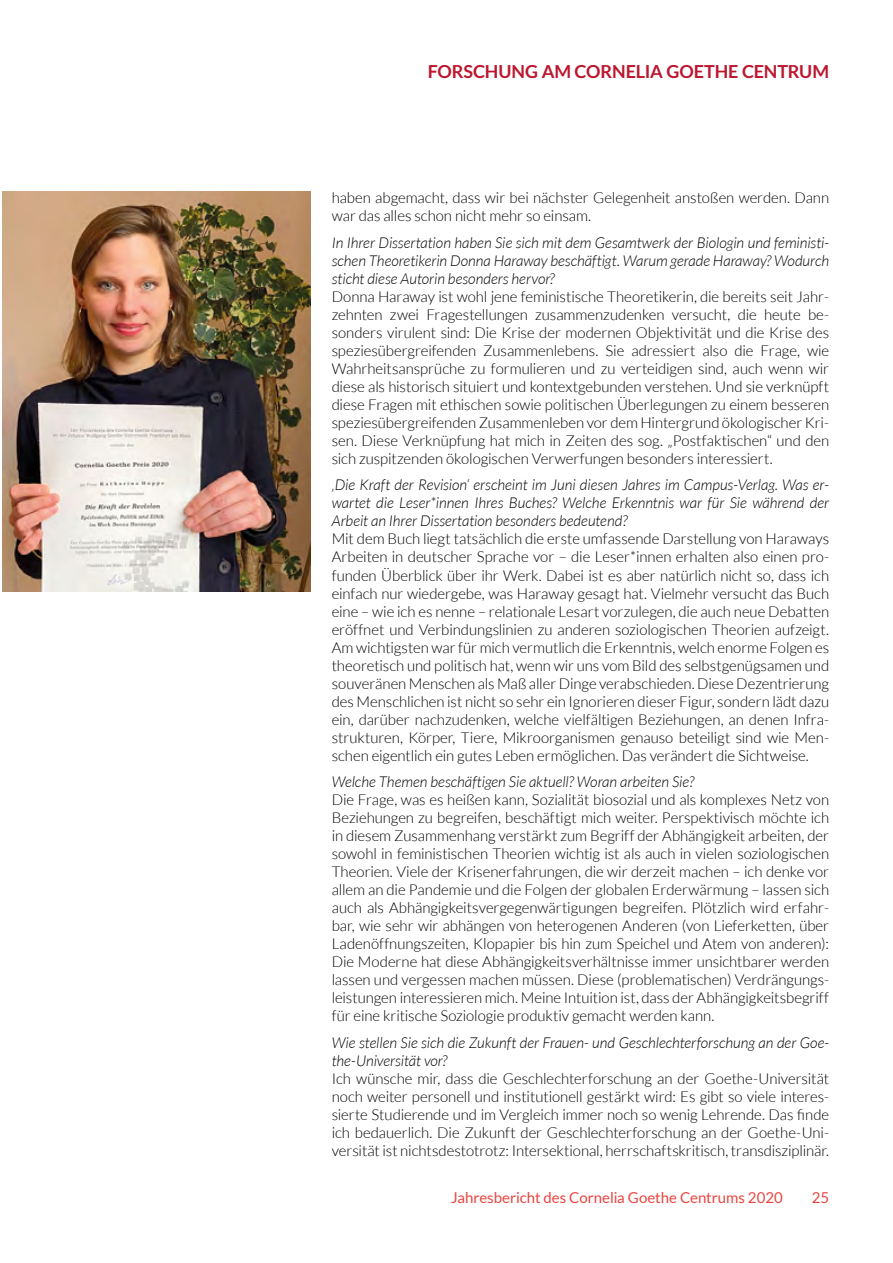
<style>
.page{position:relative;width:893px;height:1263px;background:#fff}
.page>*{position:absolute;margin:0;border:0;box-sizing:border-box;transform-origin:0 0}
.t1{font:700 18px "Lato";letter-spacing:-.005em;color:#bc172f}
.t2{font:300 15px/18px "Lato";letter-spacing:-.005em;color:#000;text-align:justify}
.t3{font:italic 300 15px/18px "Lato";color:#000;text-align:justify}
.t4{font:15px "Lato";color:#e94540}
</style>
<div class="page">
<img style="left:2px;top:191px;width:308px;height:400px">
<p class="t1" style="left:428px;top:62px;width:403px">FORSCHUNG AM CORNELIA GOETHE CENTRUM</p>
<p class="t2" style="left:332px;top:189px;width:499px">haben abgemacht, dass wir bei nächster Gelegenheit anstoßen werden. Dann war das alles schon nicht mehr so einsam.</p>
<p class="t3" style="left:332px;top:235px;width:499px">In Ihrer Dissertation haben Sie sich mit dem Gesamtwerk der Biologin und feministi&shy;schen Theoretikerin Donna Haraway beschäftigt. Warum gerade Haraway? Wodurch sticht diese Autorin besonders hervor?</p>
<p class="t2" style="left:332px;top:288px;width:499px">Donna Haraway ist wohl jene feministische Theoretikerin, die bereits seit Jahr&shy;zehnten zwei Fragestellungen zusammenzudenken versucht, die heute be&shy;sonders virulent sind: Die Krise der modernen Objektivität und die Krise des speziesübergreifenden Zusammenlebens. Sie adressiert also die Frage, wie Wahrheitsansprüche zu formulieren und zu verteidigen sind, auch wenn wir diese als historisch situiert und kontextgebunden verstehen. Und sie verknüpft diese Fragen mit ethischen sowie politischen Überlegungen zu einem besseren speziesübergreifenden Zusammenleben vor dem Hintergrund ökologischer Kri&shy;sen. Diese Verknüpfung hat mich in Zeiten des sog. „Postfaktischen“ und den sich zuspitzenden ökologischen Verwerfungen besonders interessiert.</p>
<p class="t3" style="left:332px;top:477px;width:499px">‚Die Kraft der Revision‘ erscheint im Juni diesen Jahres im Campus-Verlag. Was er&shy;wartet die Leser*innen Ihres Buches? Welche Erkenntnis war für Sie während der Arbeit an Ihrer Dissertation besonders bedeutend?</p>
<p class="t2" style="left:332px;top:530px;width:499px">Mit dem Buch liegt tatsächlich die erste umfassende Darstellung von Haraways Arbeiten in deutscher Sprache vor – die Leser*innen erhalten also einen pro&shy;funden Überblick über ihr Werk. Dabei ist es aber natürlich nicht so, dass ich einfach nur wiedergebe, was Haraway gesagt hat. Vielmehr versucht das Buch eine – wie ich es nenne – relationale Lesart vorzulegen, die auch neue Debatten eröffnet und Verbindungslinien zu anderen soziologischen Theorien aufzeigt.<br>Am wichtigsten war für mich vermutlich die Erkenntnis, welch enorme Folgen es theoretisch und politisch hat, wenn wir uns vom Bild des selbstgenügsamen und souveränen Menschen als Maß aller Dinge verabschieden. Diese Dezentrierung des Menschlichen ist nicht so sehr ein Ignorieren dieser Figur, sondern lädt dazu ein, darüber nachzudenken, welche vielfältigen Beziehungen, an denen Infra&shy;strukturen, Körper, Tiere, Mikroorganismen genauso beteiligt sind wie Men&shy;schen eigentlich ein gutes Leben ermöglichen. Das verändert die Sichtweise.</p>
<p class="t3" style="left:332px;top:774px;width:364px">Welche Themen beschäftigen Sie aktuell? Woran arbeiten Sie?</p>
<p class="t2" style="left:332px;top:791px;width:499px">Die Frage, was es heißen kann, Sozialität biosozial und als komplexes Netz von Beziehungen zu begreifen, beschäftigt mich weiter. Perspektivisch möchte ich in diesem Zusammenhang verstärkt zum Begriff der Abhängigkeit arbeiten, der sowohl in feministischen Theorien wichtig ist als auch in vielen soziologischen Theorien. Viele der Krisenerfahrungen, die wir derzeit machen – ich denke vor allem an die Pandemie und die Folgen der globalen Erderwärmung – lassen sich auch als Abhängigkeitsvergegenwärtigungen begreifen. Plötzlich wird erfahr&shy;bar, wie sehr wir abhängen von heterogenen Anderen (von Lieferketten, über Ladenöffnungszeiten, Klopapier bis hin zum Speichel und Atem von anderen):<br>Die Moderne hat diese Abhängigkeitsverhältnisse immer unsichtbarer werden lassen und vergessen machen müssen. Diese (problematischen) Verdrängungs&shy;leistungen interessieren mich. Meine Intuition ist, dass der Abhängigkeitsbegriff für eine kritische Soziologie produktiv gemacht werden kann.</p>
<p class="t3" style="left:332px;top:1034px;width:499px">Wie stellen Sie sich die Zukunft der Frauen- und Geschlechterforschung an der Goe&shy;the-Universität vor?</p>
<p class="t2" style="left:332px;top:1069px;width:499px">Ich wünsche mir, dass die Geschlechterforschung an der Goethe-Universität noch weiter personell und institutionell gestärkt wird: Es gibt so viele interes&shy;sierte Studierende und im Vergleich immer noch so wenig Lehrende. Das 昀椀nde ich bedauerlich. Die Zukunft der Geschlechterforschung an der Goethe-Uni&shy;versität ist nichtsdestotrotz: Intersektional, herrschaftskritisch, transdisziplinär.</p>
<p class="t4" style="left:451px;top:1189px;width:333px">Jahresbericht des Cornelia Goethe Centrums 2020</p>
<p class="t4" style="left:812px;top:1189px;width:19px">25</p>
</div>
